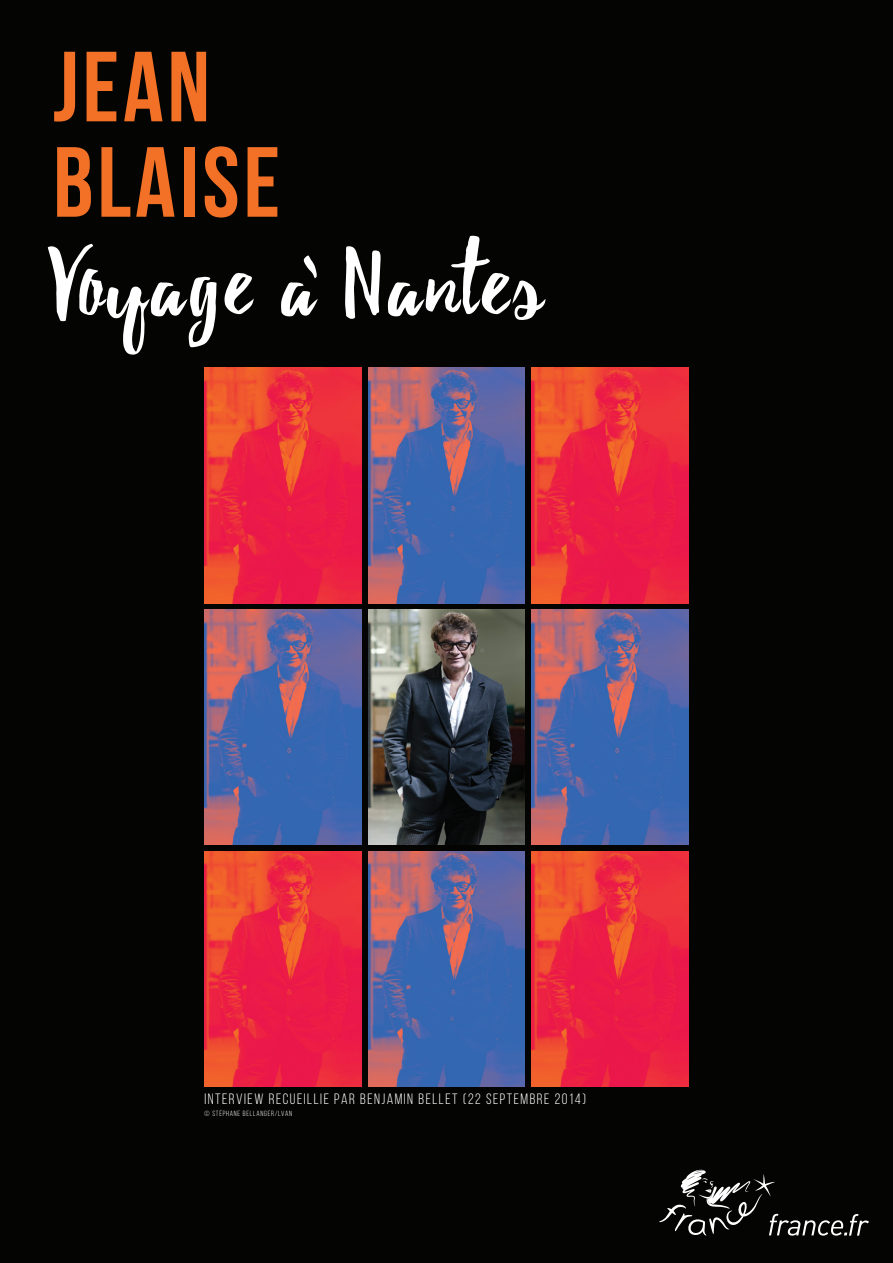
<style>
.page{position:relative;width:893px;height:1263px;background:#040503}
.page>*{position:absolute;margin:0;border:0;box-sizing:border-box;transform-origin:0 0}
.t1{font:99.3px "Debby";letter-spacing:.04em;color:#fff}
.t2{font:700 99.3px/95.4px "Bebas Neue";letter-spacing:.04em;color:#f37127}
.t3{font:15px "Bebas Neue";letter-spacing:.1em;color:#fff}
.t4{font:7.5px "Bebas Neue";letter-spacing:.1em;color:#fff}
</style>
<div class="page">
<img style="left:368px;top:610px;width:157px;height:235px">
<img style="left:204px;top:851px;width:157px;height:236px">
<img style="left:531px;top:851px;width:157px;height:236px">
<img style="left:368px;top:851px;width:157px;height:236px">
<img style="left:531px;top:610px;width:157px;height:235px">
<img style="left:204px;top:610px;width:157px;height:235px">
<img style="left:532px;top:368px;width:157px;height:235px">
<img style="left:368px;top:368px;width:157px;height:235px">
<img style="left:204px;top:368px;width:157px;height:235px">
<svg style="left:659px;top:1169px;width:210px;height:67px"></svg>
<h1 class="t2" style="left:53px;top:38px;width:228px">JEAN<br>BLAISE</h1>
<h1 class="t1" style="left:53px;top:222px;width:491px">Voyage a Nantes</h1>
<p class="t3" style="left:204px;top:1091px;width:383px">INTERVIEW RECUEILLIE PAR BENJAMIN BELLET (22 SEPTEMBRE 2014)</p>
<p class="t4" style="left:204px;top:1109px;width:89px">© STÉPHANE BELLANGER/LVAN</p>
</div>
